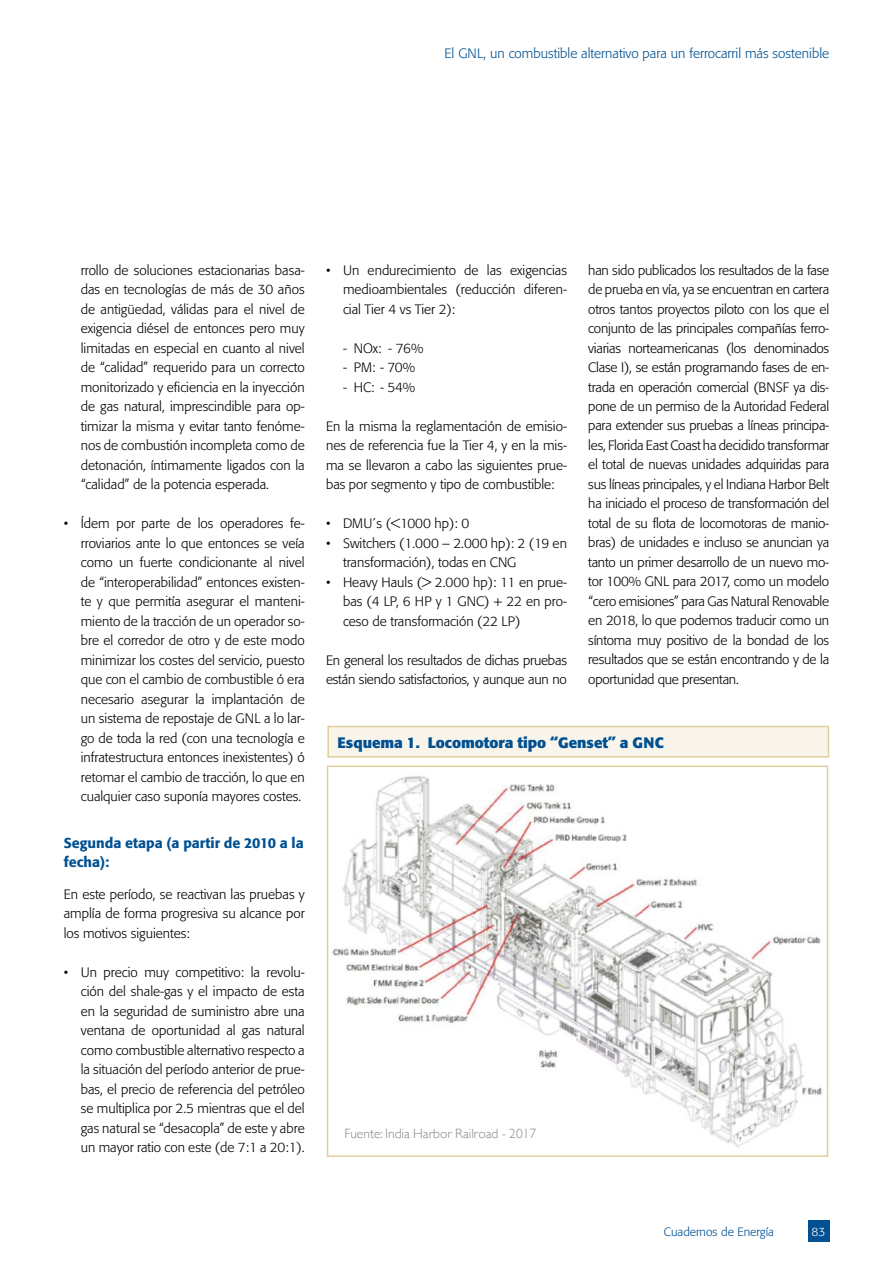
<style>
.page{position:relative;width:893px;height:1263px;background:#fff}
.page>*{position:absolute;margin:0;border:0;box-sizing:border-box;transform-origin:0 0}
.t1{font:700 15px "Formata";color:#005092}
.t2{font:500 14.25px/19.5px "Formata";color:#005092}
.t3{font:300 13.5px/19.5px "Formata";color:#000;text-align:justify}
.t4{font:300 13.5px "Formata";color:#005092}
.t5{font:300 13.5px "Gill Sans";color:#878787}
.t6{font:300 12px "Formata";color:#005092}
.t7{font:300 12px "Formata";color:#fff}
</style>
<div class="page">
<div style="left:808px;top:1220px;width:21px;height:22px;background:#005092"></div>
<img style="left:332px;top:776px;width:490px;height:371px">
<div style="left:327px;top:765px;width:501px;height:392px;border:2px solid #e0cf9c"></div>
<div style="left:328px;top:726px;width:500px;height:31px;background:#f9f5eb"></div>
<div style="left:327px;top:726px;width:502px;height:32px;border:2px solid #e0cf9c"></div>
<p class="t4" style="left:445px;top:46px;width:386px">El GNL, un combustible alternativo para un ferrocarril más sostenible</p>
<p class="t3" style="left:81px;top:260px;width:225px">rrollo de soluciones estacionarias basa&shy;das en tecnologías de más de 30 años de antigüedad, válidas para el nivel de exigencia diésel de entonces pero muy limitadas en especial en cuanto al nivel de “calidad” requerido para un correcto monitorizado y eficiencia en la inyección de gas natural, imprescindible para op&shy;timizar la misma y evitar tanto fenóme&shy;nos de combustión incompleta como de detonación, íntimamente ligados con la “calidad” de la potencia esperada.</p>
<p class="t3" style="left:81px;top:514px;width:225px;text-indent:-17px">• Ídem por parte de los operadores fe&shy;rroviarios ante lo que entonces se veía como un fuerte condicionante al nivel de “interoperabilidad” entonces existen&shy;te y que permitía asegurar el manteni&shy;miento de la tracción de un operador so&shy;bre el corredor de otro y de este modo minimizar los costes del servicio, puesto que con el cambio de combustible ó era necesario asegurar la implantación de un sistema de repostaje de GNL a lo lar&shy;go de toda la red (con una tecnología e infratestructura entonces inexistentes) ó retomar el cambio de tracción, lo que en cualquier caso suponía mayores costes.</p>
<p class="t2" style="left:64px;top:833px;width:241px">Segunda etapa (a partir de 2010 a la fecha):</p>
<p class="t3" style="left:64px;top:884px;width:242px">En este período, se reactivan las pruebas y amplía de forma progresiva su alcance por los motivos siguientes:</p>
<p class="t3" style="left:81px;top:962px;width:225px;text-indent:-17px">• Un precio muy competitivo: la revolu&shy;ción del shale-gas y el impacto de esta en la seguridad de suministro abre una ventana de oportunidad al gas natural como combustible alternativo respecto a la situación del período anterior de prue&shy;bas, el precio de referencia del petróleo se multiplica por 2.5 mientras que el del gas natural se “desacopla” de este y abre un mayor ratio con este (de 7:1 a 20:1).</p>
<p class="t3" style="left:343px;top:260px;width:225px;text-indent:-17px">• Un endurecimiento de las exigencias medioambientales (reducción diferen&shy;cial Tier 4 vs Tier 2):</p>
<p class="t3" style="left:343px;top:338px;width:82px">- NOx: - 76%</p>
<p class="t3" style="left:343px;top:358px;width:74px">- PM: - 70%</p>
<p class="t3" style="left:343px;top:377px;width:74px">- HC: - 54%</p>
<p class="t3" style="left:326px;top:416px;width:242px">En la misma la reglamentación de emisio&shy;nes de referencia fue la Tier 4, y en la mis&shy;ma se llevaron a cabo las siguientes prue&shy;bas por segmento y tipo de combustible:</p>
<p class="t3" style="left:326px;top:514px;width:145px">• DMU´s (&lt;1000 hp): 0</p>
<p class="t3" style="left:343px;top:533px;width:225px;text-indent:-17px">• Switchers (1.000 – 2.000 hp): 2 (19 en transformación), todas en CNG</p>
<p class="t3" style="left:343px;top:572px;width:225px;text-indent:-17px">• Heavy Hauls (&gt; 2.000 hp): 11 en prue&shy;bas (4 LP, 6 HP y 1 GNC) + 22 en pro&shy;ceso de transformación (22 LP)</p>
<p class="t3" style="left:326px;top:650px;width:242px">En general los resultados de dichas pruebas están siendo satisfactorios, y aunque aun no</p>
<p class="t3" style="left:588px;top:260px;width:242px">han sido publicados los resultados de la fase de prueba en vía, ya se encuentran en cartera otros tantos proyectos piloto con los que el conjunto de las principales compañías ferro&shy;viarias norteamericanas (los denominados Clase I), se están programando fases de en&shy;trada en operación comercial (BNSF ya dis&shy;pone de un permiso de la Autoridad Federal para extender sus pruebas a líneas principa&shy;les, Florida East Coast ha decidido transformar el total de nuevas unidades adquiridas para sus líneas principales, y el Indiana Harbor Belt ha iniciado el proceso de transformación del total de su flota de locomotoras de manio&shy;bras) de unidades e incluso se anuncian ya tanto un primer desarrollo de un nuevo mo&shy;tor 100% GNL para 2017, como un modelo “cero emisiones” para Gas Natural Renovable en 2018, lo que podemos traducir como un síntoma muy positivo de la bondad de los resultados que se están encontrando y de la oportunidad que presentan.</p>
<p class="t1" style="left:337px;top:733px;width:328px">Esquema 1. Locomotora tipo “Genset” a GNC</p>
<p class="t5" style="left:344px;top:1122px;width:193px">Fuente: India Harbor Railroad - 2017</p>
<p class="t6" style="left:664px;top:1224px;width:112px">Cuadernos de Energía</p>
<p class="t7" style="left:812px;top:1224px;width:15px">83</p>
</div>
